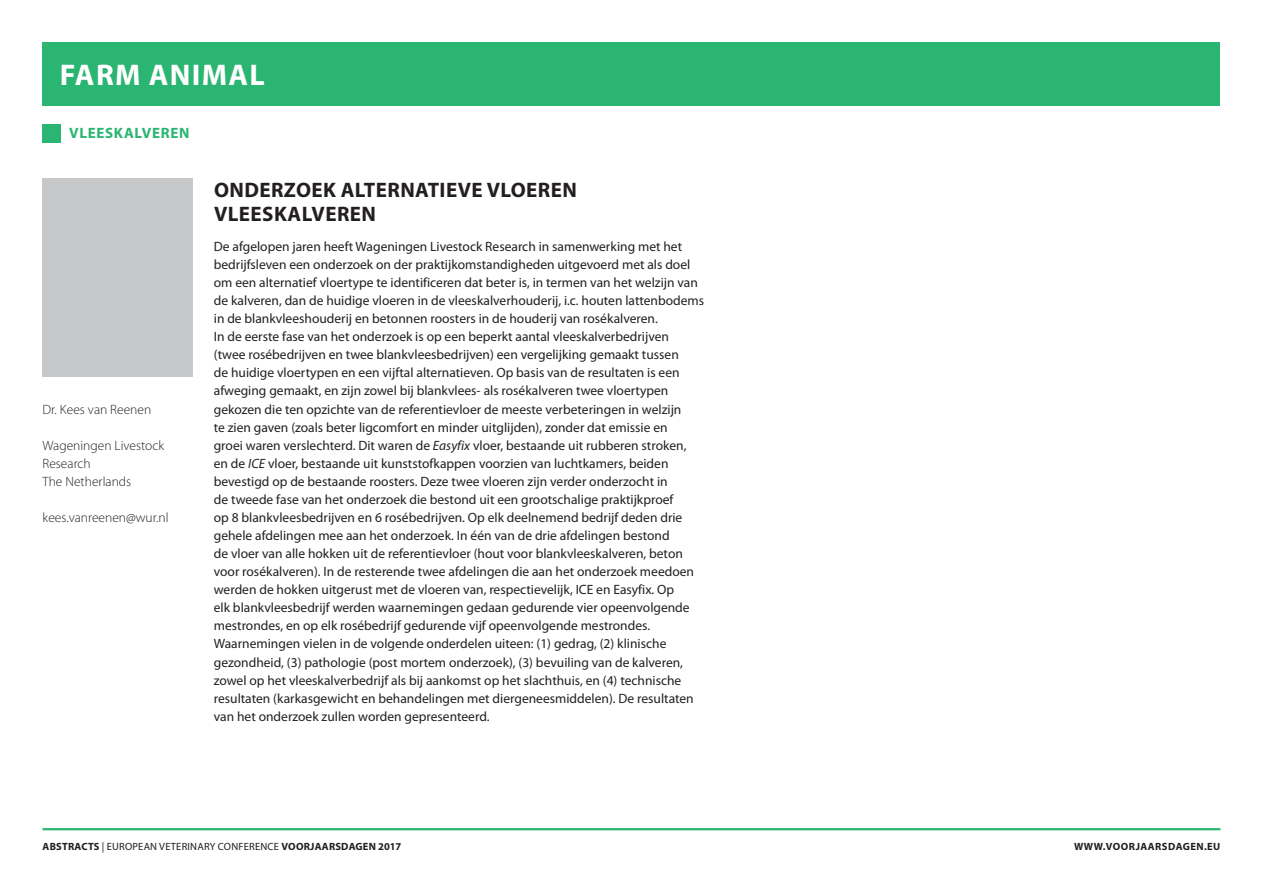
<style>
.page{position:relative;width:1263px;height:893px;background:#fff}
.page>*{position:absolute;margin:0;border:0;box-sizing:border-box;transform-origin:0 0}
.t1{font:700 30px "Myriad Pro";letter-spacing:.045em;color:#fff}
._02_Titel_Abstract{font:700 21px/24px "Myriad Pro";letter-spacing:.02em;color:#231f20}
.t2{font:700 15px "Myriad Pro";letter-spacing:.045em;color:#2bb572}
._01_Platte_tekst{font:13.5px/18px "Myriad Pro";color:#231f20}
.t3{font:300 13.5px/18px "Myriad Pro";color:#231f20}
.t4{font:10.5px "Myriad Pro";letter-spacing:.02em;color:#231f20}
.t5{font:700 10.5px "Myriad Pro";letter-spacing:.045em;color:#231f20}
.s1{font-style:italic}
.s2{font-weight:700}
</style>
<div class="page">
<div style="left:43px;top:43px;width:1177px;height:63px;background:#2bb572"></div>
<hr style="left:43px;top:828px;width:1177px;height:2px;background:#2bb572">
<div style="left:43px;top:124px;width:18px;height:18px;background:#2bb572"></div>
<div style="left:43px;top:179px;width:150px;height:198px;background:#c7c8ca"></div>
<hr style="left:1262px;top:43px;width:1px;height:31px;background:#ed028c">
<h1 class="t1" style="left:60px;top:58px;width:206px">FARM ANIMAL</h1>
<p class="t2" style="left:69px;top:125px;width:122px">VLEESKALVEREN</p>
<p class="t3" style="left:43px;top:400px;width:110px">Dr. Kees van Reenen</p>
<p class="t3" style="left:43px;top:436px;width:123px">Wageningen Livestock<br>Research<br>The Netherlands</p>
<p class="t3" style="left:43px;top:509px;width:128px">kees.vanreenen@wur.nl</p>
<p class="_02_Titel_Abstract" style="left:214px;top:178px;width:364px">ONDERZOEK ALTERNATIEVE VLOEREN<br>VLEESKALVEREN</p>
<p class="_01_Platte_tekst" style="left:214px;top:238px;width:492px">De afgelopen jaren heeft Wageningen Livestock Research in samenwerking met het bedrijfsleven een onderzoek on der praktijkomstandigheden uitgevoerd met als doel om een alternatief vloertype te identificeren dat beter is, in termen van het welzijn van de kalveren, dan de huidige vloeren in de vleeskalverhouderij, i.c. houten lattenbodems in de blankvleeshouderij en betonnen roosters in de houderij van rosékalveren.<br>In de eerste fase van het onderzoek is op een beperkt aantal vleeskalverbedrijven<br>(twee rosébedrijven en twee blankvleesbedrijven) een vergelijking gemaakt tussen<br>de huidige vloertypen en een vijftal alternatieven. Op basis van de resultaten is een afweging gemaakt, en zijn zowel bij blankvlees- als rosékalveren twee vloertypen gekozen die ten opzichte van de referentievloer de meeste verbeteringen in welzijn<br>te zien gaven (zoals beter ligcomfort en minder uitglijden), zonder dat emissie en<br>groei waren verslechterd. Dit waren de <span class="s1">Easyfix</span> vloer, bestaande uit rubberen stroken,<br>en de <span class="s1">ICE</span> vloer, bestaande uit kunststofkappen voorzien van luchtkamers, beiden bevestigd op de bestaande roosters. Deze twee vloeren zijn verder onderzocht in<br>de tweede fase van het onderzoek die bestond uit een grootschalige praktijkproef<br>op 8 blankvleesbedrijven en 6 rosébedrijven. Op elk deelnemend bedrijf deden drie gehele afdelingen mee aan het onderzoek. In één van de drie afdelingen bestond<br>de vloer van alle hokken uit de referentievloer (hout voor blankvleeskalveren, beton voor rosékalveren). In de resterende twee afdelingen die aan het onderzoek meedoen werden de hokken uitgerust met de vloeren van, respectievelijk, ICE en Easyfix. Op<br>elk blankvleesbedrijf werden waarnemingen gedaan gedurende vier opeenvolgende mestrondes, en op elk rosébedrijf gedurende vijf opeenvolgende mestrondes.<br>Waarnemingen vielen in de volgende onderdelen uiteen: (1) gedrag, (2) klinische gezondheid, (3) pathologie (post mortem onderzoek), (3) bevuiling van de kalveren, zowel op het vleeskalverbedrijf als bij aankomst op het slachthuis, en (4) technische resultaten (karkasgewicht en behandelingen met diergeneesmiddelen). De resultaten van het onderzoek zullen worden gepresenteerd.</p>
<p class="t4" style="left:43px;top:841px;width:360px"><span class="s2">ABSTRACTS</span> | EUROPEAN VETERINARY CONFERENCE <span class="s2">VOORJAARSDAGEN 2017</span></p>
<p class="t5" style="left:1074px;top:841px;width:148px">WWW.VOORJAARSDAGEN.EU</p>
</div>
